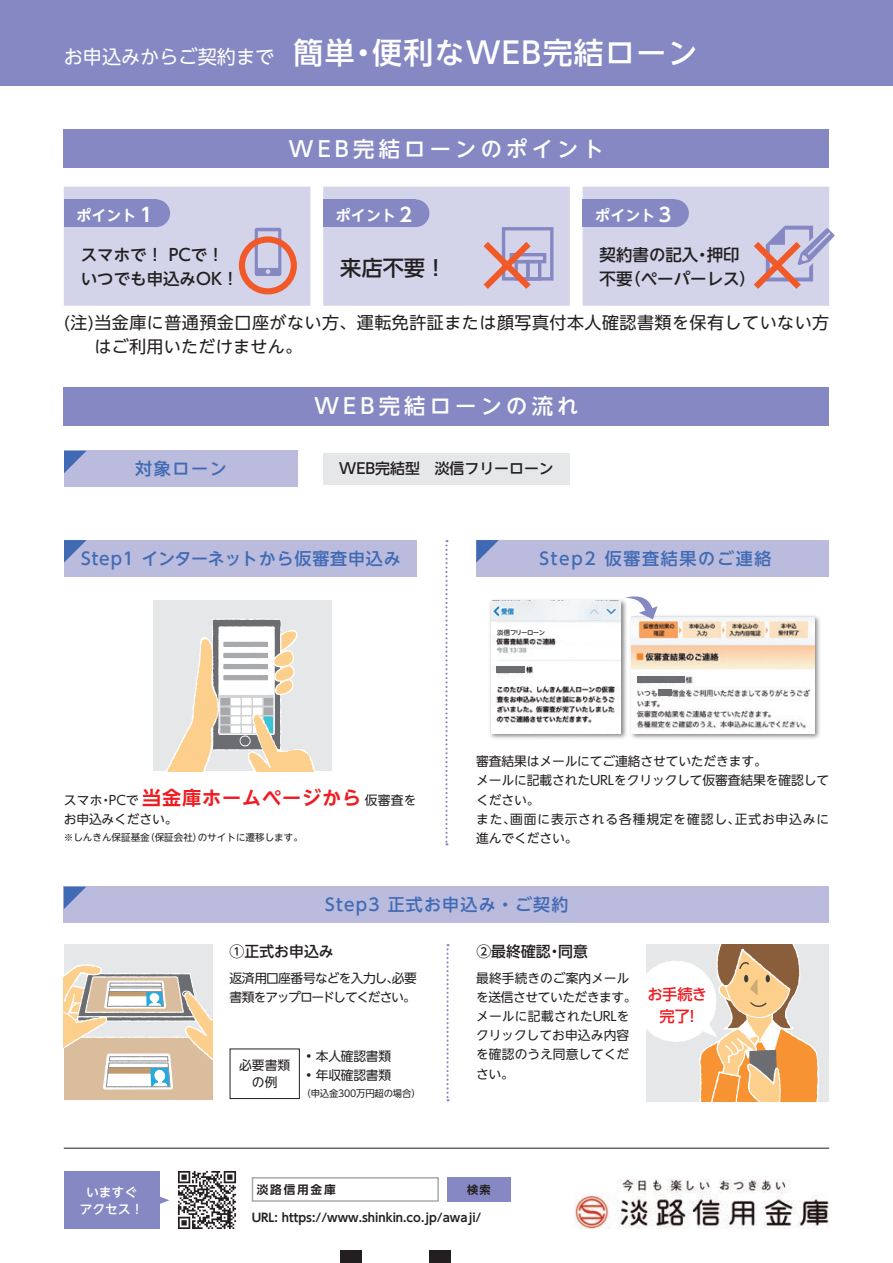
<style>
.page{position:relative;width:893px;height:1263px;background:#fff}
.page>*{position:absolute;margin:0;border:0;box-sizing:border-box;transform-origin:0 0}
.t1{font:500 29.7px "UD Shin Go NT Pro";letter-spacing:.05em;color:#fff}
.t2{font:500 21.3px "UD Shin Go NT Pro";letter-spacing:.2em;color:#fff}
.t3{font:500 21.3px "UD Shin Go NT Pro";color:#231f20}
.t4{font:16.95px/23.4px "UD Shin Go NT Pro";letter-spacing:.03em;color:#231f20}
.t5{font:500 16.95px "UD Shin Go NT Pro";letter-spacing:.07em;color:#406ab4}
.t6{font:500 16.95px "UD Shin Go NT Pro";letter-spacing:.05em;color:#406ab4}
.t7{font:500 16.95px "UD Shin Go NT Pro";letter-spacing:.1em;color:#406ab4}
.t8{font:500 16.5px/24.5px "UD Shin Go NT Pro";color:#231f20}
.t9{font:500 15.15px/22.2px "UD Shin Go NT Pro";letter-spacing:-.01em;color:#ee1d23;text-align:center}
.t10{font:500 14.85px "UD Shin Go NT Pro";color:#231f20}
.t11{font:700 14.85px "UD Shin Go NT Pro De";letter-spacing:.01em;color:#fff}
.t12{font:12.75px/19.2px "UD Shin Go NT Pro";letter-spacing:-.01em;color:#231f20}
.t13{font:12.75px/19.2px "UD Shin Go NT Pro";letter-spacing:-.06em;color:#231f20}
.t14{font:500 12.75px/17px "UD Shin Go NT Pro";color:#fff;text-align:center}
.t15{font:700 11.7px "UD Shin Go NT Pro De";color:#231f20}
.t16{font:700 11.1px "UD Shin Go NT Pro De";color:#231f20}
.t17{font:9.6px "UD Shin Go NT Pro";color:#231f20}
.t18{font:9.6px "UD Shin Go NT Pro";letter-spacing:-.02em;color:#231f20}
.t19{font:500 6.45px "UD Shin Go NT Pr 6";letter-spacing:-.075em;color:#231f20}
.s1{font-weight:400;font-size:19.2px}
.s2{font-size:19.2px}
.s3{font-family:"UD Shin Go NT Pro De";font-weight:700;font-size:19.2px;color:#ee1d23}
</style>
<div class="page">
<div style="left:340px;top:1250px;width:21px;height:13px;background:#231f20"></div>
<div style="left:429px;top:1250px;width:22px;height:13px;background:#231f20"></div>
<div style="left:0;top:0;width:893px;height:85px;background:#8588c2"></div>
<div style="left:64px;top:130px;width:765px;height:38px;background:#8588c2"></div>
<div style="left:64px;top:387px;width:765px;height:38px;background:#8588c2"></div>
<div style="left:64px;top:1171px;width:96px;height:58px;background:#8588c2"></div>
<svg style="left:160px;top:1196px;width:9px;height:8px"></svg>
<div style="left:64px;top:451px;width:234px;height:36px;background:#babbdd"></div>
<svg style="left:64px;top:451px;width:22px;height:22px"></svg>
<div style="left:323px;top:453px;width:247px;height:32px;background:#e6e7e9"></div>
<hr style="left:64px;top:1148px;width:765px;height:1px;background:#231f20">
<div style="left:252px;top:1177px;width:187px;height:25px;border:2px solid #a8a9ad"></div>
<div style="left:447px;top:1177px;width:64px;height:25px;background:#8588c2"></div>
<div style="left:64px;top:187px;width:765px;height:119px;background:#d3d4ea"></div>
<div style="left:64px;top:199px;width:92px;height:28px;background:#8588c2"></div>
<div style="left:142px;top:199px;width:28px;height:28px;background:#8588c2;border-radius:50%"></div>
<svg style="left:255px;top:228px;width:26px;height:48px"></svg>
<div style="left:239px;top:236px;width:58px;height:58px;border:6px solid #f15929;border-radius:50%"></div>
<div style="left:323px;top:199px;width:93px;height:28px;background:#8588c2"></div>
<div style="left:402px;top:199px;width:27px;height:28px;background:#8588c2;border-radius:50%"></div>
<div style="left:502px;top:227px;width:51px;height:54px;border:3px solid #8588c2"></div>
<div style="left:526px;top:260px;width:15px;height:21px;border:3px solid #8588c2"></div>
<div style="left:510px;top:253px;width:36px;height:10px;border:3px solid #8588c2"></div>
<svg style="left:477px;top:235px;width:60px;height:60px;background:#d0b3bf"></svg>
<div style="left:583px;top:199px;width:92px;height:28px;background:#8588c2"></div>
<div style="left:661px;top:199px;width:28px;height:28px;background:#8588c2;border-radius:50%"></div>
<svg style="left:753px;top:226px;width:81px;height:69px;background:#cbb9cb"></svg>
<div style="left:64px;top:540px;width:353px;height:36px;background:#babbdd"></div>
<svg style="left:64px;top:540px;width:23px;height:23px"></svg>
<div style="left:476px;top:540px;width:353px;height:36px;background:#babbdd"></div>
<svg style="left:476px;top:540px;width:23px;height:23px"></svg>
<svg style="left:445px;top:540px;width:3px;height:305px"></svg>
<div style="left:153px;top:601px;width:179px;height:170px;background:#e6e7e9"></div>
<svg style="left:166px;top:619px;width:149px;height:152px"></svg>
<div style="left:64px;top:887px;width:765px;height:36px;background:#babbdd"></div>
<svg style="left:64px;top:887px;width:22px;height:22px"></svg>
<div style="left:646px;top:944px;width:183px;height:157px;background:#e6e7e9"></div>
<svg style="left:646px;top:944px;width:173px;height:157px"></svg>
<svg style="left:446px;top:944px;width:3px;height:157px"></svg>
<div style="left:230px;top:1048px;width:70px;height:51px;border:1px solid #231f20"></div>
<div style="left:64px;top:944px;width:149px;height:155px;background:#e6e7e9"></div>
<div style="left:64px;top:1037px;width:149px;height:62px;background:#d9bd9d"></div>
<svg style="left:64px;top:964px;width:149px;height:126px"></svg>
<img style="left:177px;top:1170px;width:60px;height:60px">
<img style="left:574px;top:1179px;width:255px;height:50px">
<div style="left:489px;top:598px;width:138px;height:142px;background:#231f20;opacity:.55"></div>
<img style="left:491px;top:601px;width:130px;height:132px">
<div style="left:497px;top:666px;width:28px;height:6px;background:#6c6d70"></div>
<div style="left:629px;top:614px;width:192px;height:126px;background:#231f20;opacity:.55"></div>
<img style="left:631px;top:617px;width:183px;height:116px">
<div style="left:637px;top:676px;width:48px;height:7px;background:#6c6d70"></div>
<div style="left:658px;top:689px;width:13px;height:7px;background:#6c6d70"></div>
<svg style="left:625px;top:596px;width:33px;height:23px"></svg>
<h1 class="t1" style="left:64px;top:29px;width:635px"><span class="s1">お申込みからご契約まで　</span>簡単・便利なWEB完結ローン</h1>
<h2 class="t2" style="left:289px;top:132px;width:317px">WEB完結ローンのポイント</h2>
<p class="t11" style="left:77px;top:203px;width:81px">ポイント<span class="s2">１</span></p>
<p class="t11" style="left:336px;top:203px;width:81px">ポイント<span class="s2">２</span></p>
<p class="t11" style="left:595px;top:203px;width:81px">ポイント<span class="s2">３</span></p>
<p class="t8" style="left:81px;top:242px;width:159px">スマホで！ PCで！いつでも申込みOK！</p>
<h2 class="t3" style="left:340px;top:250px;width:108px">来店不要！</h2>
<p class="t8" style="left:600px;top:242px;width:158px">契約書の記入・押印不要（ペーパーレス）</p>
<h3 class="t4" style="left:94px;top:311px;width:736px;text-indent:-31px">(注)当金庫に普通預金口座がない方、運転免許証または顔写真付本人確認書類を保有していない方はご利用いただけません。</h3>
<h2 class="t2" style="left:314px;top:389px;width:266px">WEB完結ローンの流れ</h2>
<h3 class="t5" style="left:135px;top:455px;width:93px">対象ローン</h3>
<p class="t10" style="left:339px;top:457px;width:216px">WEB完結型　淡信フリーローン</p>
<h3 class="t6" style="left:81px;top:544px;width:321px">Step1 インターネットから仮審査申込み</h3>
<h3 class="t7" style="left:539px;top:544px;width:234px">Step2 仮審査結果のご連絡</h3>
<p class="t12" style="left:64px;top:790px;width:354px">スマホ・PCで<span class="s3">当金庫ホームページから</span>仮審査をお申込みください。</p>
<p class="t17" style="left:64px;top:829px;width:241px">※しんきん保証基金（保証会社）のサイトに遷移します。</p>
<p class="t19" style="left:497px;top:628px;width:49px">淡信フリーローン</p>
<p class="t12" style="left:476px;top:751px;width:354px">審査結果はメールにてご連絡させていただきます。<br>メールに記載されたURLをクリックして仮審査結果を確認してください。<br>また、画面に表示される各種規定を確認し、正式お申込みに進んでください。</p>
<h3 class="t5" style="left:325px;top:891px;width:245px">Step3 正式お申込み・ご契約</h3>
<p class="t14" style="left:80px;top:1183px;width:65px">いますぐアクセス！</p>
<p class="t10" style="left:230px;top:939px;width:106px">①正式お申込み</p>
<p class="t13" style="left:229px;top:968px;width:189px">返済用口座番号などを入力し、必要書類をアップロードしてください。</p>
<p class="t12" style="left:239px;top:1057px;width:53px;line-height:16.5px;text-align:center">必要書類の例</p>
<p class="t12" style="left:306px;top:1046px;width:86px">• 本人確認書類</p>
<p class="t12" style="left:306px;top:1065px;width:86px">• 年収確認書類</p>
<p class="t18" style="left:301px;top:1085px;width:121px">（申込金300万円超の場合）</p>
<p class="t10" style="left:476px;top:939px;width:113px">②最終確認・同意</p>
<p class="t12" style="left:476px;top:968px;width:162px">最終手続きのご案内メールを送信させていただきます。メールに記載されたURLをクリックしてお申込み内容を確認のうえ同意してください。</p>
<p class="t9" style="left:647px;top:983px;width:61px">お手続き完了！</p>
<p class="t15" style="left:257px;top:1180px;width:80px">淡路信用金庫</p>
<p class="t16" style="left:467px;top:1180px;width:25px">検索</p>
<p class="t15" style="left:252px;top:1208px;width:231px">URL: https://www.shinkin.co.jp/awaji/</p>
</div>
